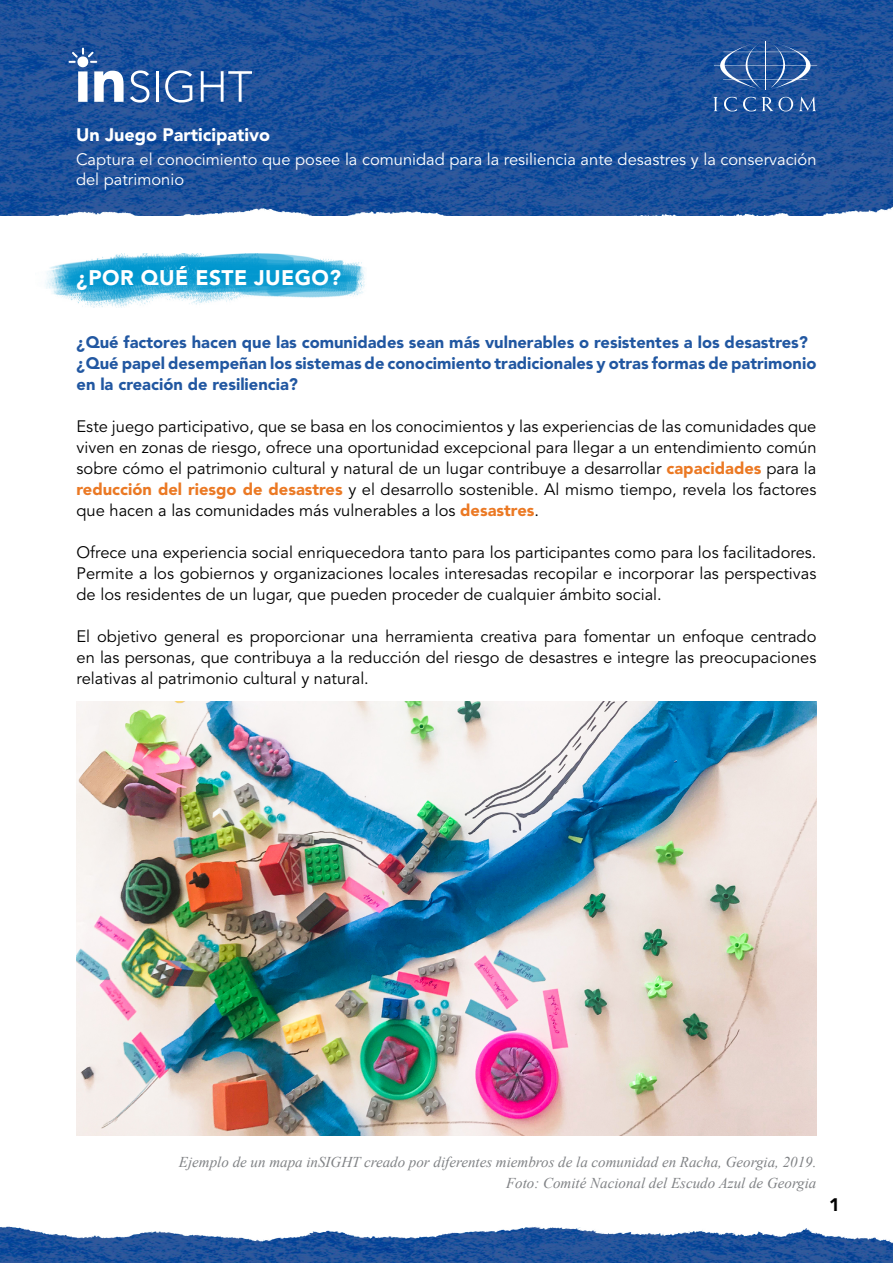
<style>
.page{position:relative;width:893px;height:1263px;background:#fff}
.page>*{position:absolute;margin:0;border:0;box-sizing:border-box;transform-origin:0 0}
.t1{font:900 21px "Avenir LT Std";letter-spacing:.02em;color:#fff}
.t2{font:900 18px "Avenir LT Std";color:#fff}
.t3{font:900 18px "Avenir LT Std";color:#000}
.t4{font:16.5px/21px "Avenir LT Std";color:#000;text-align:justify}
.t5{font:900 16.5px/21px "Avenir LT Std";color:#2157a1}
.t6{font:16.5px/19.8px "Avenir LT Std";color:#fff}
.t7{font:italic 15px/21px "Times New Roman";color:#808285;text-align:right}
.s1{font-weight:900;color:#eb7924}
</style>
<div class="page">
<img style="left:0;top:1226px;width:893px;height:37px">
<img style="left:77px;top:702px;width:739px;height:434px">
<img style="left:45px;top:254px;width:320px;height:53px">
<img style="left:0;top:0;width:893px;height:56px">
<img style="left:0;top:56px;width:893px;height:160px">
<hr style="left:765px;top:42px;width:1px;height:48px;background:#fff">
<svg style="left:714px;top:97px;width:3px;height:14px"></svg>
<svg style="left:724px;top:97px;width:13px;height:14px"></svg>
<svg style="left:743px;top:97px;width:13px;height:14px"></svg>
<svg style="left:762px;top:97px;width:31px;height:14px"></svg>
<svg style="left:799px;top:97px;width:17px;height:14px"></svg>
<svg style="left:714px;top:42px;width:46px;height:47px"></svg>
<svg style="left:770px;top:29px;width:67px;height:60px"></svg>
<hr style="left:723px;top:52px;width:85px;height:1px;background:#fff">
<hr style="left:714px;top:65px;width:103px;height:1px;background:#fff">
<hr style="left:723px;top:79px;width:84px;height:1px;background:#fff">
<svg style="left:130px;top:70px;width:19px;height:33px"></svg>
<hr style="left:156px;top:71px;width:3px;height:31px;background:#fff">
<svg style="left:165px;top:70px;width:27px;height:33px"></svg>
<svg style="left:201px;top:71px;width:51px;height:31px"></svg>
<svg style="left:69px;top:48px;width:55px;height:54px"></svg>
<p class="t2" style="left:76px;top:124px;width:196px">Un Juego Participativo</p>
<p class="t6" style="left:76px;top:150px;width:742px">Captura el conocimiento que posee la comunidad para la resiliencia ante desastres y la conservación del patrimonio</p>
<p class="t1" style="left:77px;top:265px;width:266px">¿POR QUÉ ESTE JUEGO?</p>
<p class="t5" style="left:77px;top:332px;width:741px">¿Qué factores hacen que las comunidades sean más vulnerables o resistentes a los desastres? ¿Qué papel desempeñan los sistemas de conocimiento tradicionales y otras formas de patrimonio en la creación de resiliencia?</p>
<p class="t4" style="left:77px;top:416px;width:741px">Este juego participativo, que se basa en los conocimientos y las experiencias de las comunidades que viven en zonas de riesgo, ofrece una oportunidad excepcional para llegar a un entendimiento común sobre cómo el patrimonio cultural y natural de un lugar contribuye a desarrollar <span class="s1">capacidades</span> para la <span class="s1">reducción del riesgo de desastres</span> y el desarrollo sostenible. Al mismo tiempo, revela los factores que hacen a las comunidades más vulnerables a los <span class="s1">desastres</span>.</p>
<p class="t4" style="left:77px;top:542px;width:741px">Ofrece una experiencia social enriquecedora tanto para los participantes como para los facilitadores.<br>Permite a los gobiernos y organizaciones locales interesadas recopilar e incorporar las perspectivas de los residentes de un lugar, que pueden proceder de cualquier ámbito social.</p>
<p class="t4" style="left:77px;top:626px;width:741px">El objetivo general es proporcionar una herramienta creativa para fomentar un enfoque centrado en las personas, que contribuya a la reducción del riesgo de desastres e integre las preocupaciones relativas al patrimonio cultural y natural.</p>
<p class="t7" style="left:179px;top:1151px;width:639px">Ejemplo de un mapa inSIGHT creado por diferentes miembros de la comunidad en Racha, Georgia, 2019.<br>Foto: Comité Nacional del Escudo Azul de Georgia</p>
<p class="t3" style="left:829px;top:1194px;width:12px">1</p>
</div>
